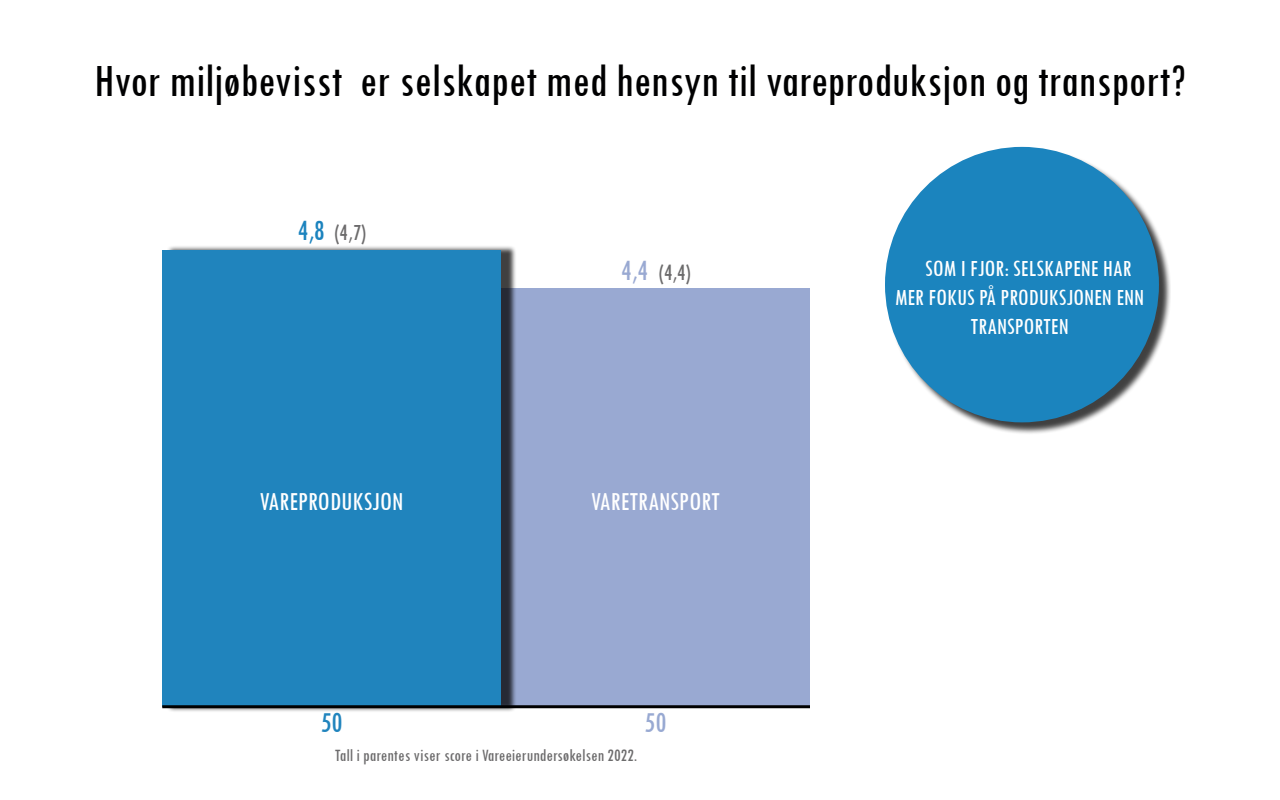
<style>
.page{position:relative;width:1280px;height:800px;background:#fff}
.page>*{position:absolute;margin:0;border:0;box-sizing:border-box;transform-origin:0 0}
.t1{font:condensed 48px "Tw Cen";color:#000001}
.t2{font:condensed 30px "Tw Cen";color:#2084bd}
.t3{font:condensed 30px "Tw Cen";color:#98a9d2}
.t4{font:condensed 27px "Tw Cen";color:#fff}
.t5{font:condensed 24px "Tw Cen";color:#fff}
.t6{font:condensed 24px "Tw Cen";color:#6c6b6c}
.t7{font:condensed 18px "Tw Cen";color:#6c6b6c}
.s1{font-size:30px;color:#1b83be}
.s2{font-size:30px;color:#99a9d2}
</style>
<div class="page">
<div style="left:462px;top:289px;width:348px;height:417px;background:#99a9d2"></div>
<div style="left:167px;top:245px;width:349px;height:468px;background:#000001;opacity:.75"></div>
<div style="left:162px;top:250px;width:339px;height:457px;background:#2084bd"></div>
<hr style="left:162px;top:705px;width:1114px;height:3px;background:#000001">
<div style="left:810px;top:608px;width:470px;height:148px;background:#fff"></div>
<div style="left:886px;top:148px;width:285px;height:287px;background:#000001;opacity:.75"></div>
<div style="left:885px;top:147px;width:274px;height:275px;background:#1b84be;border-radius:50%"></div>
<p class="t1" style="left:94px;top:52px;width:1093px">Hvor miljøbevisst er selskapet med hensyn til vareproduksjon og transport?</p>
<p class="t6" style="left:297px;top:218px;width:70px"><span class="s1">4,8</span> (4,7)</p>
<p class="t4" style="left:260px;top:485px;width:145px">VAREPRODUKSJON</p>
<p class="t6" style="left:621px;top:258px;width:71px"><span class="s2">4,4</span> (4,4)</p>
<p class="t4" style="left:591px;top:485px;width:130px">VARETRANSPORT</p>
<p class="t2" style="left:321px;top:705px;width:23px">50</p>
<p class="t3" style="left:645px;top:705px;width:23px">50</p>
<p class="t7" style="left:335px;top:744px;width:304px">Tall i parentes viser score i Vareeierundersøkelsen 2022.</p>
<p class="t5" style="left:925px;top:254px;width:208px">SOM I FJOR: SELSKAPENE HAR</p>
<p class="t5" style="left:895px;top:283px;width:250px">MER FOKUS PÅ PRODUKSJONEN ENN</p>
<p class="t5" style="left:971px;top:312px;width:100px">TRANSPORTEN</p>
</div>
